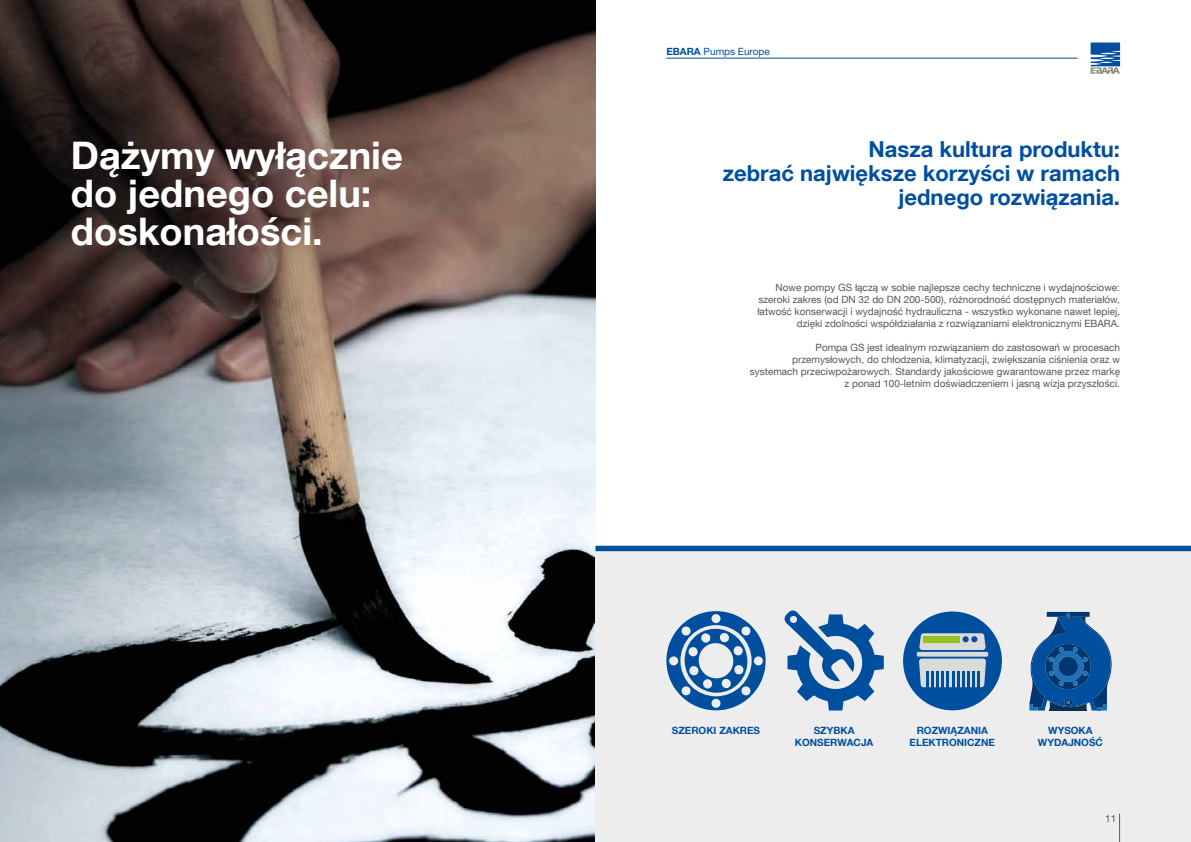
<style>
.page{position:relative;width:1191px;height:842px;background:#fff}
.page>*{position:absolute;margin:0;border:0;box-sizing:border-box;transform-origin:0 0}
.t1{font:700 38px/38px "Helvetica Neue LT Com";color:#fff}
.t2{font:700 22px/24px "Helvetica Neue LT Com";color:#004f9f;text-align:right}
.t3{font:10px/12px "Helvetica Neue LT Com";color:#575756;text-align:right}
.t4{font:700 10px/12px "Helvetica Neue LT Com";color:#004f9f;text-align:center}
.t5{font:10px "Helvetica Neue";color:#004f9f}
.t6{font:10px "Helvetica Neue";color:#575756}
.s1{font-weight:700}
</style>
<div class="page">
<svg style="left:1090px;top:43px;width:30px;height:31px"></svg>
<hr style="left:666px;top:58px;width:411px;height:1px;background:#004f9f">
<img style="left:0;top:0;width:595px;height:842px">
<div style="left:593px;top:546px;width:598px;height:296px;background:#ededed"></div>
<svg style="left:1119px;top:814px;width:1px;height:28px"></svg>
<svg style="left:666px;top:611px;width:99px;height:99px;background:#769dc5"></svg>
<div style="left:903px;top:611px;width:99px;height:99px;background:#004f9f;border-radius:50%"></div>
<svg style="left:919px;top:658px;width:67px;height:29px"></svg>
<div style="left:916px;top:652px;width:72px;height:5px;background:#dadada"></div>
<svg style="left:919px;top:633px;width:66px;height:17px"></svg>
<hr style="left:926px;top:671px;width:2px;height:25px;background:#004f9f">
<hr style="left:931px;top:671px;width:3px;height:25px;background:#004f9f">
<hr style="left:936px;top:671px;width:3px;height:25px;background:#004f9f">
<hr style="left:941px;top:671px;width:3px;height:25px;background:#004f9f">
<hr style="left:946px;top:671px;width:3px;height:25px;background:#004f9f">
<hr style="left:951px;top:671px;width:3px;height:25px;background:#004f9f">
<hr style="left:956px;top:671px;width:3px;height:25px;background:#004f9f">
<hr style="left:962px;top:671px;width:2px;height:25px;background:#004f9f">
<hr style="left:967px;top:671px;width:2px;height:25px;background:#004f9f">
<hr style="left:972px;top:671px;width:3px;height:25px;background:#004f9f">
<hr style="left:977px;top:671px;width:3px;height:25px;background:#004f9f">
<svg style="left:784px;top:610px;width:99px;height:100px;background:#81a5c9"></svg>
<svg style="left:1029px;top:612px;width:82px;height:98px;background:#376ea5"></svg>
<p class="t5" style="left:666px;top:45px;width:105px"><span class="s1">EBARA</span> Pumps Europe</p>
<h1 class="t1" style="left:71px;top:135px;width:333px">Dążymy wyłącznie do jednego celu: doskonałości.</h1>
<h2 class="t2" style="left:723px;top:137px;width:399px">Nasza kultura produktu:<br>zebrać największe korzyści w ramach jednego rozwiązania.</h2>
<p class="t3" style="left:757px;top:281px;width:364px">Nowe pompy GS łączą w sobie najlepsze cechy techniczne i wydajnościowe: szeroki zakres (od DN 32 do DN 200-500), różnorodność dostępnych materiałów, łatwość konserwacji i wydajność hydrauliczna - wszystko wykonane nawet lepiej, dzięki zdolności współdziałania z rozwiązaniami elektronicznymi EBARA.</p>
<p class="t3" style="left:750px;top:341px;width:372px">Pompa GS jest idealnym rozwiązaniem do zastosowań w procesach przemysłowych, do chłodzenia, klimatyzacji, zwiększania ciśnienia oraz w systemach przeciwpożarowych. Standardy jakościowe gwarantowane przez markę z ponad 100-letnim doświadczeniem i jasną wizja przyszłości.</p>
<p class="t4" style="left:672px;top:724px;width:90px">SZEROKI ZAKRES</p>
<p class="t4" style="left:795px;top:724px;width:80px">SZYBKA<br>KONSERWACJA</p>
<p class="t4" style="left:1038px;top:724px;width:67px">WYSOKA<br>WYDAJNOŚĆ</p>
<p class="t4" style="left:909px;top:724px;width:87px">ROZWIĄZANIA<br>ELEKTRONICZNE</p>
<p class="t6" style="left:1105px;top:812px;width:13px">11</p>
</div>
